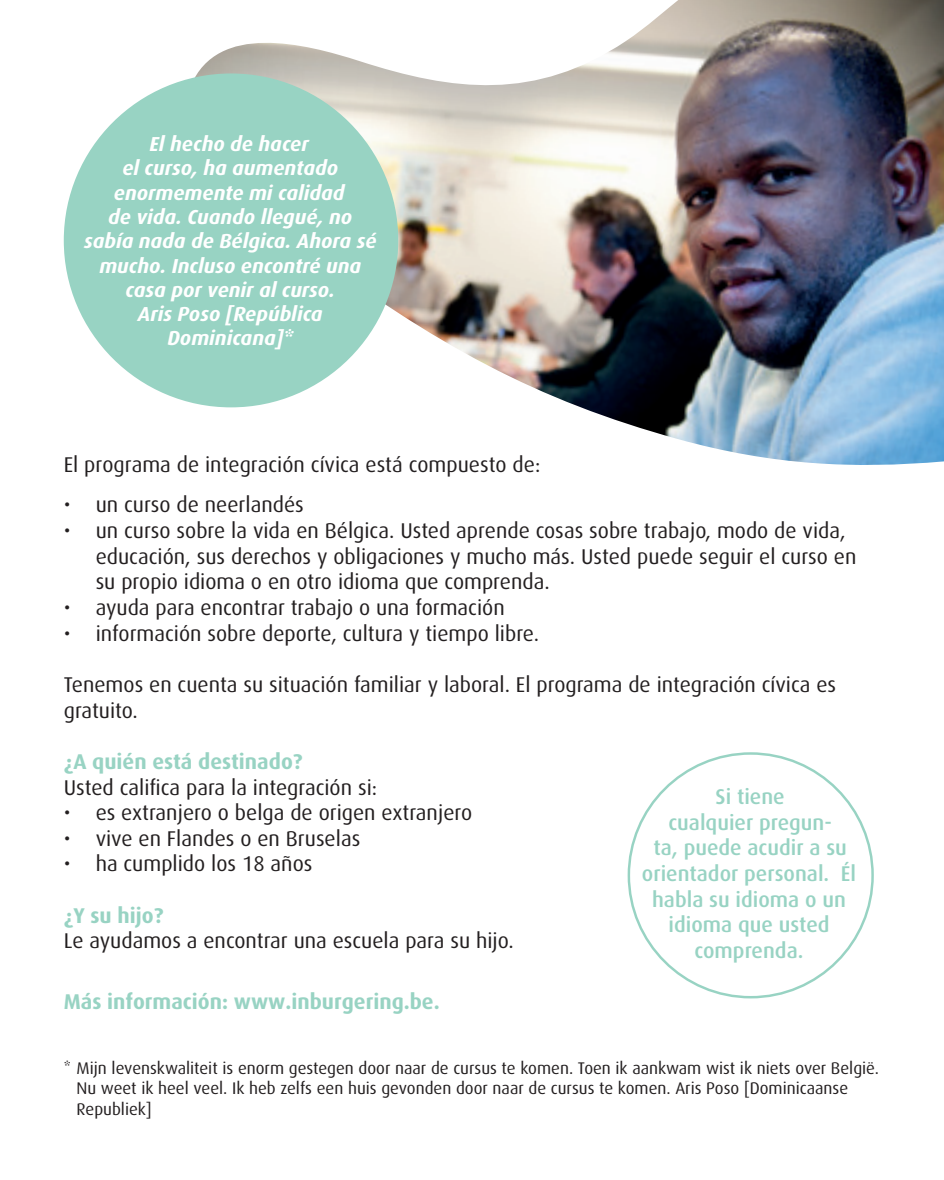
<style>
.page{position:relative;width:944px;height:1180px;background:#fff}
.page>*{position:absolute;margin:0;border:0;box-sizing:border-box;transform-origin:0 0}
.t1{font:21.38px/25.7px "Dax Pro";color:#231f20}
.t2{font:500 21.38px/25.7px "Dax Pro";color:#98d3c3;text-align:center}
.t3{font:700 21.38px "Dax Pro";color:#98d3c3}
.t4{font:italic 700 20.25px/24.3px "Dax Pro";color:#fff;text-align:center}
.t5{font:16.88px/20.2px "Dax Pro";color:#231f20}
</style>
<div class="page">
<img style="left:176px;top:0;width:768px;height:465px">
<div style="left:64px;top:73px;width:334px;height:334px;background:#98d3c3;border-radius:50%"></div>
<p class="t4" style="left:84px;top:131px;width:294px">El hecho de hacer<br>el curso, ha aumentado enormemente mi calidad<br>de vida. Cuando llegué, no sabía nada de Bélgica. Ahora sé mucho. Incluso encontré una casa por venir al curso.<br>Aris Poso [República<br>Dominicana]*</p>
<p class="t1" style="left:64px;top:451px;width:478px">El programa de integración cívica está compuesto de:</p>
<p class="t1" style="left:64px;top:491px;width:241px">• un curso de neerlandés</p>
<p class="t1" style="left:96px;top:517px;width:762px;text-indent:-32px">• un curso sobre la vida en Bélgica. Usted aprende cosas sobre trabajo, modo de vida, educación, sus derechos y obligaciones y mucho más. Usted puede seguir el curso en su propio idioma o en otro idioma que comprenda.</p>
<p class="t1" style="left:64px;top:594px;width:442px">• ayuda para encontrar trabajo o una formación</p>
<p class="t1" style="left:64px;top:620px;width:477px">• información sobre deporte, cultura y tiempo libre.</p>
<p class="t1" style="left:64px;top:671px;width:774px">Tenemos en cuenta su situación familiar y laboral. El programa de integración cívica es gratuito.</p>
<p class="t3" style="left:64px;top:748px;width:240px">¿A quién está destinado?</p>
<p class="t1" style="left:64px;top:774px;width:315px">Usted califica para la integración si:</p>
<p class="t1" style="left:64px;top:799px;width:410px">• es extranjero o belga de origen extranjero</p>
<p class="t1" style="left:64px;top:825px;width:298px">• vive en Flandes o en Bruselas</p>
<p class="t1" style="left:64px;top:851px;width:250px">• ha cumplido los 18 años</p>
<p class="t3" style="left:64px;top:902px;width:101px">¿Y su hijo?</p>
<p class="t1" style="left:64px;top:928px;width:451px">Le ayudamos a encontrar una escuela para su hijo.</p>
<p class="t3" style="left:64px;top:987px;width:377px">Más información: www.inburgering.be.</p>
<p class="t2" style="left:642px;top:783px;width:216px">Si tiene<br>cualquier pregun-<br>ta, puede acudir a su orientador personal. Él habla su idioma o un idioma que usted comprenda.</p>
<p class="t5" style="left:77px;top:1057px;width:804px;text-indent:-13px">* Mijn levenskwaliteit is enorm gestegen door naar de cursus te komen. Toen ik aankwam wist ik niets over België.<br>Nu weet ik heel veel. Ik heb zelfs een huis gevonden door naar de cursus te komen. Aris Poso [Dominicaanse<br>Republiek]</p>
</div>
